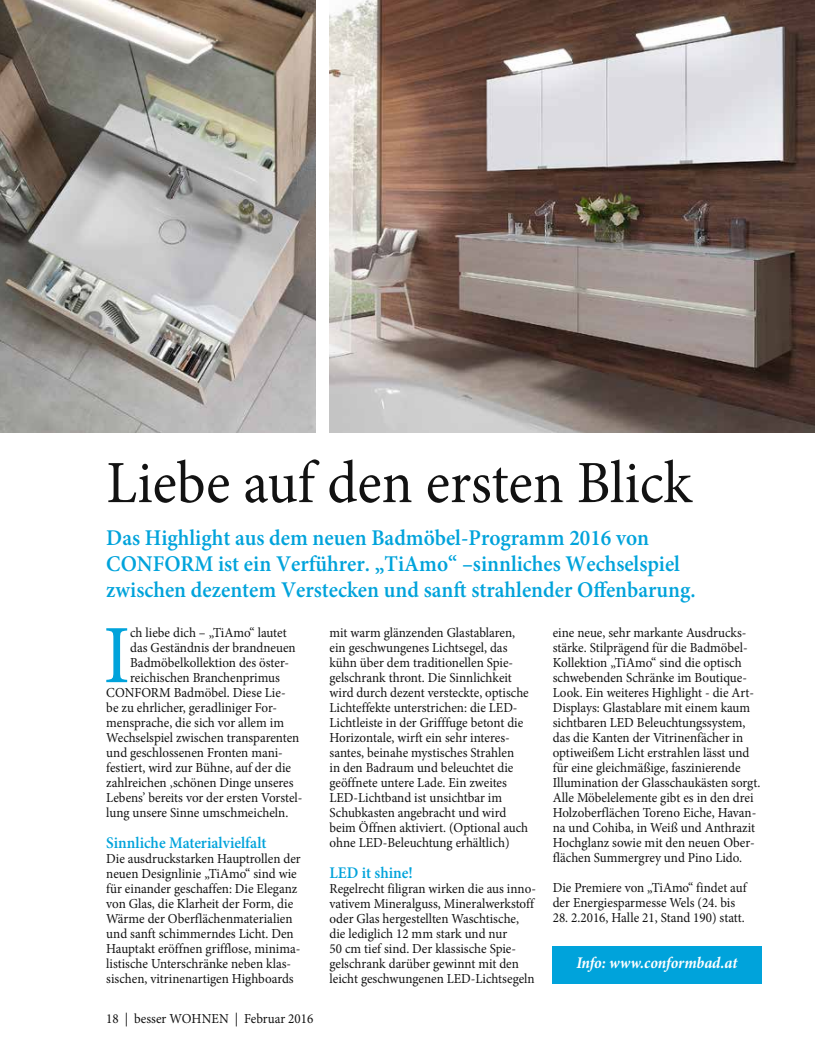
<style>
.page{position:relative;width:815px;height:1063px;background:#fff}
.page>*{position:absolute;margin:0;border:0;box-sizing:border-box;transform-origin:0 0}
.t1{font:83px "Minion Pro";color:#00a3db;scale:.95 1}
.t2{font:60px "Minion Pro";color:#121212;scale:.95 1}
.t3{font:600 22.5px/26.2px "Minion Pro";color:#00a3db;scale:.95 1}
.t4{font:600 16.25px "Minion Pro";color:#00a3db;scale:.95 1}
.t5{font:italic 700 16.25px "Minion Pro";letter-spacing:-.005em;color:#fff;scale:.95 1}
.t6{font:13.75px/15px "Minion Pro";color:#121212;scale:.95 1}
</style>
<div class="page">
<div style="left:553px;top:946px;width:209px;height:37px;background:#00a3db"></div>
<img style="left:0;top:0;width:315px;height:432px">
<img style="left:330px;top:0;width:485px;height:432px">
<p class="t2" style="left:106px;top:443px;width:618px">Liebe auf den ersten Blick</p>
<p class="t3" style="left:106px;top:524px;width:622px">Das Highlight aus dem neuen Badmöbel-Programm 2016 von<br>CONFORM ist ein Verführer. „TiAmo“ –sinnliches Wechselspiel zwischen dezentem Verstecken und sanft strahlender Offenbarung.</p>
<p class="t1" style="left:103px;top:600px;width:30px">I</p>
<p class="t6" style="left:130px;top:625px;width:166px">ch liebe dich – „TiAmo“ lautet</p>
<p class="t6" style="left:130px;top:640px;width:176px">das Geständnis der brandneuen</p>
<p class="t6" style="left:130px;top:655px;width:169px">Badmöbelkollektion des öster-</p>
<p class="t6" style="left:130px;top:670px;width:159px">reichischen Branchenprimus</p>
<p class="t6" style="left:106px;top:685px;width:190px">CONFORM Badmöbel. Diese Lie-</p>
<p class="t6" style="left:106px;top:700px;width:181px">be zu ehrlicher, geradliniger For-</p>
<p class="t6" style="left:106px;top:715px;width:189px">mensprache, die sich vor allem im</p>
<p class="t6" style="left:106px;top:730px;width:205px">Wechselspiel zwischen transparenten</p>
<p class="t6" style="left:106px;top:745px;width:187px">und geschlossenen Fronten mani-</p>
<p class="t6" style="left:106px;top:760px;width:196px">festiert, wird zur Bühne, auf der die</p>
<p class="t6" style="left:106px;top:775px;width:199px">zahlreichen ‚schönen Dinge unseres</p>
<p class="t6" style="left:106px;top:790px;width:208px">Lebens’ bereits vor der ersten Vorstel-</p>
<p class="t6" style="left:106px;top:805px;width:193px">lung unsere Sinne umschmeicheln.</p>
<p class="t4" style="left:106px;top:832px;width:170px">Sinnliche Materialvielfalt</p>
<p class="t6" style="left:106px;top:852px;width:206px">Die ausdruckstarken Hauptrollen der neuen Designlinie „TiAmo“ sind wie für einander geschaffen: Die Eleganz von Glas, die Klarheit der Form, die Wärme der Oberflächenmaterialien und sanft schimmerndes Licht. Den Hauptakt eröffnen grifflose, minima&shy;listische Unterschränke neben klas&shy;sischen, vitrinenartigen Highboards</p>
<p class="t6" style="left:106px;top:1012px;width:219px">18 | besser WOHNEN | Februar 2016</p>
<p class="t6" style="left:330px;top:625px;width:211px">mit warm glänzenden Glastablaren, ein geschwungenes Lichtsegel, das kühn über dem traditionellen Spie&shy;gelschrank thront. Die Sinnlichkeit wird durch dezent versteckte, optische Lichteffekte unterstrichen: die LED-Lichtleiste in der Grifffuge betont die Horizontale, wirft ein sehr interes&shy;santes, beinahe mystisches Strahlen<br>in den Badraum und beleuchtet die geöffnete untere Lade. Ein zweites LED-Lichtband ist unsichtbar im Schubkasten angebracht und wird beim Öffnen aktiviert. (Optional auch ohne LED-Beleuchtung erhältlich)</p>
<p class="t4" style="left:330px;top:862px;width:89px">LED it shine!</p>
<p class="t6" style="left:330px;top:882px;width:219px">Regelrecht filigran wirken die aus inno&shy;vativem Mineralguss, Mineralwerkstoff oder Glas hergestellten Waschtische, die lediglich 12 mm stark und nur<br>50 cm tief sind. Der klassische Spie&shy;gelschrank darüber gewinnt mit den leicht geschwungenen LED-Lichtsegeln</p>
<p class="t6" style="left:553px;top:625px;width:220px">eine neue, sehr markante Ausdrucks&shy;stärke. Stilprägend für die Badmöbel-Kollektion „TiAmo“ sind die optisch schwebenden Schränke im Boutique-Look. Ein weiteres Highlight - die Art-Displays: Glastablare mit einem kaum sichtbaren LED Beleuchtungssystem, das die Kanten der Vitrinenfächer in optiweißem Licht erstrahlen lässt und für eine gleichmäßige, faszinierende Illumination der Glasschaukästen sorgt.<br>Alle Möbelelemente gibt es in den drei Holzoberflächen Toreno Eiche, Havan&shy;na und Cohiba, in Weiß und Anthrazit Hochglanz sowie mit den neuen Ober&shy;flächen Summergrey und Pino Lido.</p>
<p class="t6" style="left:553px;top:880px;width:206px">Die Premiere von „TiAmo“ findet auf der Energiesparmesse Wels (24. bis</p>
<p class="t6" style="left:553px;top:910px;width:204px">28. 2.2016, Halle 21, Stand 190) statt.</p>
<p class="t5" style="left:576px;top:952px;width:171px">Info: www.conformbad.at</p>
</div>
